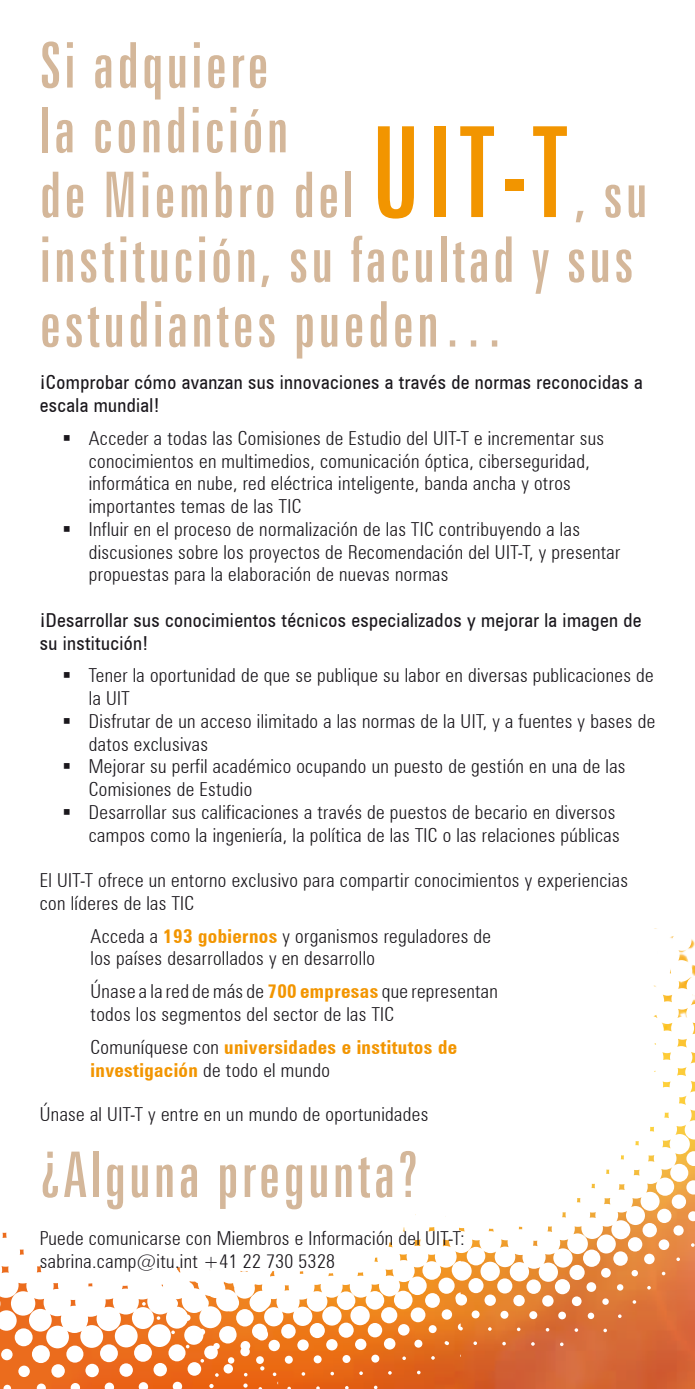
<style>
.page{position:relative;width:695px;height:1389px;background:#fff}
.page>*{position:absolute;margin:0;border:0;box-sizing:border-box;transform-origin:0 0}
.t1{font:extra-condensed 63px/64.8px "Zurich BT";letter-spacing:.05em;color:#d4b79a}
.t2{font:300 condensed 19.25px/22.8px "Zurich BT";letter-spacing:.02em;color:#1a171c}
.t3{font:condensed 19.25px/22.8px "Zurich BT";letter-spacing:.02em;color:#1a171c}
.t4{font:700 condensed 19.25px/22.8px "Zurich BT";letter-spacing:.02em;color:#f29500}
.s1{font-size:126px;color:#f29500}
.s2{font-weight:700;color:#f29500}
.s3{font-weight:300;color:#1a171c}
</style>
<div class="page">
<svg style="left:0;top:928px;width:694px;height:461px"></svg>
<h1 class="t1" style="left:40px;top:34px;width:609px">Si adquiere<br>la condición<br>de Miembro del <span class="s1">UIT-T</span>, su institución, su facultad y sus estudiantes pueden…</h1>
<p class="t3" style="left:40px;top:371px;width:604px">¡Comprobar cómo avanzan sus innovaciones a través de normas reconocidas a escala mundial!</p>
<p class="t2" style="left:89px;top:427px;width:517px;text-indent:-26px">▪ Acceder a todas las Comisiones de Estudio del UIT-T e incrementar sus conocimientos en multimedios, comunicación óptica, ciberseguridad, informática en nube, red eléctrica inteligente, banda ancha y otros importantes temas de las TIC</p>
<p class="t2" style="left:89px;top:518px;width:533px;text-indent:-26px">▪ Influir en el proceso de normalización de las TIC contribuyendo a las discusiones sobre los proyectos de Recomendación del UIT-T, y presentar propuestas para la elaboración de nuevas normas</p>
<p class="t3" style="left:40px;top:609px;width:603px">¡Desarrollar sus conocimientos técnicos especializados y mejorar la imagen de su institución!</p>
<p class="t2" style="left:89px;top:664px;width:566px;text-indent:-26px">▪ Tener la oportunidad de que se publique su labor en diversas publicaciones de la UIT</p>
<p class="t2" style="left:89px;top:709px;width:567px;text-indent:-26px">▪ Disfrutar de un acceso ilimitado a las normas de la UIT, y a fuentes y bases de datos exclusivas</p>
<p class="t2" style="left:89px;top:755px;width:538px;text-indent:-26px">▪ Mejorar su perfil académico ocupando un puesto de gestión en una de las<br>Comisiones de Estudio</p>
<p class="t2" style="left:62px;top:801px;width:558px;text-align:right">▪ Desarrollar sus calificaciones a través de puestos de becario en diversos campos como la ingeniería, la política de las TIC o las relaciones públicas</p>
<p class="t2" style="left:40px;top:869px;width:589px">El UIT-T ofrece un entorno exclusivo para compartir conocimientos y experiencias con líderes de las TIC</p>
<p class="t2" style="left:90px;top:924px;width:402px">Acceda a <span class="s2">193 gobiernos</span> y organismos reguladores de los países desarrollados y en desarrollo</p>
<p class="t2" style="left:90px;top:979px;width:409px">Únase a la red de más de <span class="s2">700 empresas</span> que representan todos los segmentos del sector de las TIC</p>
<p class="t4" style="left:90px;top:1035px;width:368px"><span class="s3">Comuníquese con</span> universidades e institutos de investigación <span class="s3">de todo el mundo</span></p>
<p class="t2" style="left:40px;top:1103px;width:390px">Únase al UIT-T y entre en un mundo de oportunidades</p>
<h1 class="t1" style="left:40px;top:1143px;width:380px">¿Alguna pregunta?</h1>
<p class="t2" style="left:40px;top:1227px;width:426px">Puede comunicarse con Miembros e Información del UIT-T: sabrina.camp@itu.int +41 22 730 5328</p>
</div>
